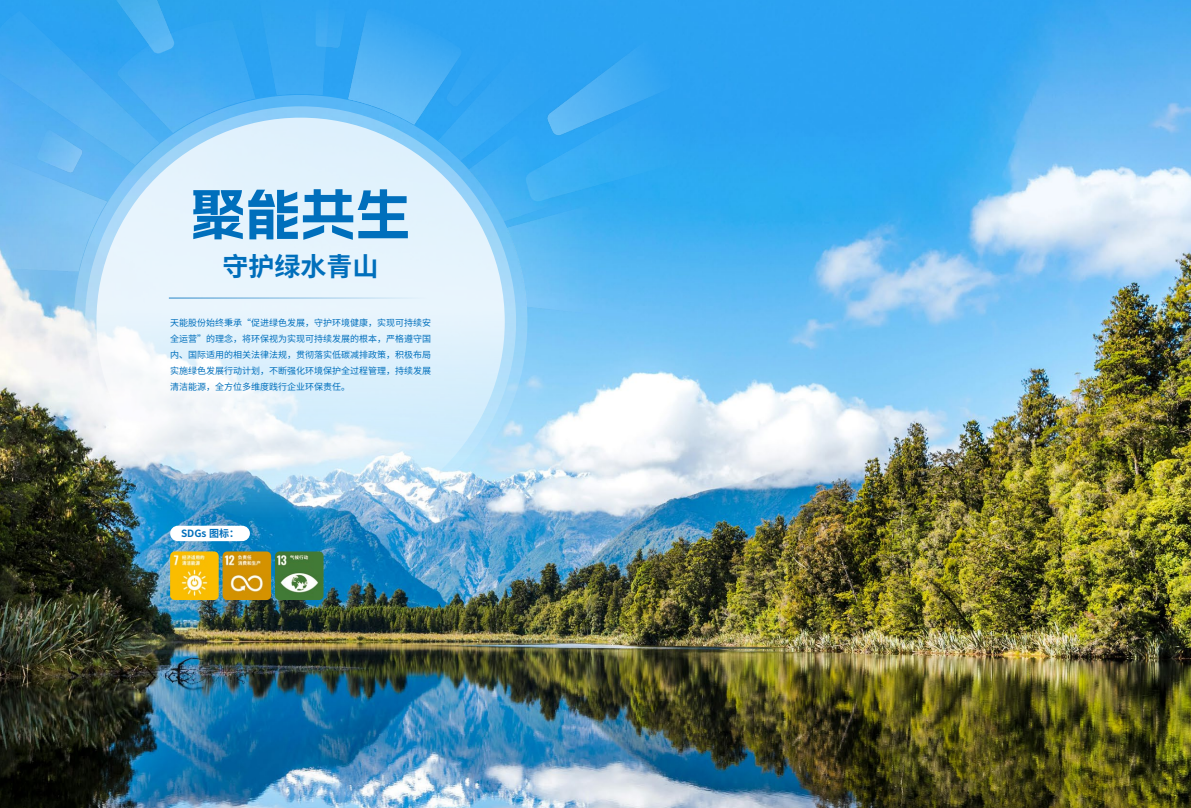
<style>
.page{position:relative;width:1191px;height:808px;background:#fff}
.page>*{position:absolute;margin:0;border:0;box-sizing:border-box;transform-origin:0 0}
.t1{font:700 55px "Alimama Shu Hei Ti";color:#006fbc}
.t2{font:700 26px "Source Han Sans CN";color:#006fbc}
.t3{font:700 10px "Source Han Sans CN";color:#006fbc}
.t4{font:9px/16px "Source Han Sans CN";color:#006fbc;text-align:justify}
</style>
<div class="page">
<img style="left:0;top:0;width:1191px;height:808px">
<img style="left:74px;top:95px;width:453px;height:454px;border-radius:227px">
<svg style="left:85px;top:106px;width:431px;height:431px"></svg>
<svg style="left:96px;top:118px;width:409px;height:408px"></svg>
<img style="left:0;top:0;width:820px;height:370px">
<img style="left:170px;top:551px;width:49px;height:49px">
<img style="left:275px;top:551px;width:48px;height:49px">
<img style="left:222px;top:551px;width:49px;height:49px">
<div style="left:170px;top:526px;width:80px;height:15px;background:#fff;border-radius:8px"></div>
<h1 class="t1" style="left:190px;top:187px;width:222px">聚能共生</h1>
<h2 class="t2" style="left:222px;top:252px;width:158px">守护绿水青山</h2>
<p class="t4" style="left:170px;top:315px;width:262px">天能股份始终秉承“促进绿色发展，守护环境健康，实现可持续安全运营”的理念，将环保视为实现可持续发展的根本，严格遵守国内、国际适用的相关法律法规，贯彻落实低碳减排政策，积极布局实施绿色发展行动计划，不断强化环境保护全过程管理，持续发展清洁能源，全方位多维度践行企业环保责任。</p>
<p class="t3" style="left:181px;top:528px;width:59px">SDGs 图标：</p>
</div>
